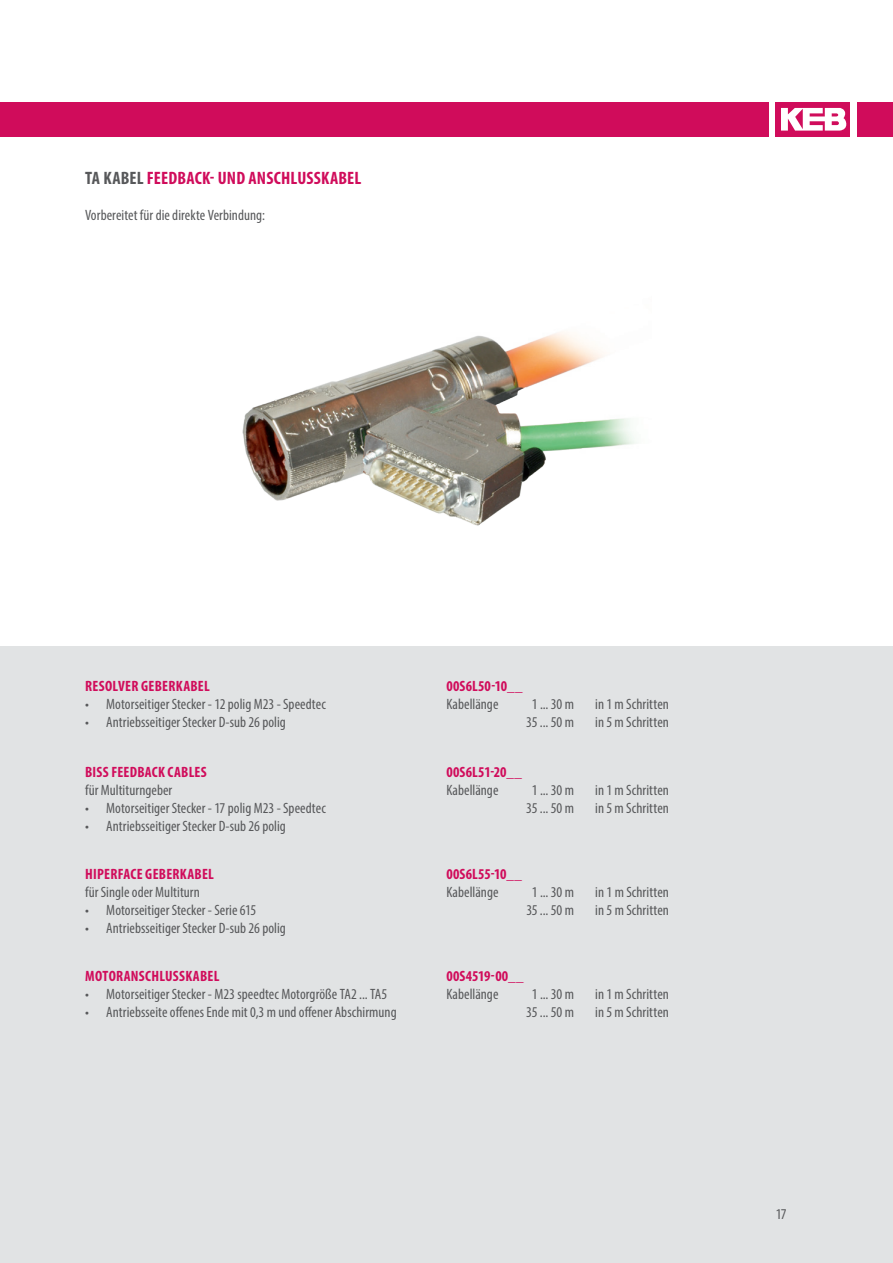
<style>
.page{position:relative;width:893px;height:1263px;background:#fff}
.page>*{position:absolute;margin:0;border:0;box-sizing:border-box;transform-origin:0 0}
.t1{font:700 condensed 18px "Myriad Pro";letter-spacing:.01em;color:#d00c5b}
.t2{font:condensed 15px "Myriad Pro";letter-spacing:.005em;color:#57585a}
.t3{font:700 condensed 15px "Myriad Pro";letter-spacing:.015em;color:#d00c5b}
.s1{color:#57585a}
</style>
<div class="page">
<div style="left:0;top:646px;width:893px;height:617px;background:#e1e3e4"></div>
<div style="left:0;top:102px;width:769px;height:34px;background:#d00c5b"></div>
<div style="left:775px;top:102px;width:75px;height:34px;background:#d00c5b"></div>
<svg style="left:781px;top:108px;width:66px;height:23px"></svg>
<div style="left:857px;top:102px;width:36px;height:34px;background:#d00c5b"></div>
<img style="left:242px;top:332px;width:395px;height:194px">
<p class="t1" style="left:85px;top:166px;width:278px"><span class="s1">TA KABEL</span> FEEDBACK- UND ANSCHLUSSKABEL</p>
<p class="t2" style="left:85px;top:206px;width:181px">Vorbereitet für die direkte Verbindung:</p>
<p class="t3" style="left:85px;top:677px;width:126px">RESOLVER GEBERKABEL</p>
<p class="t2" style="left:85px;top:695px;width:242px">• Motorseitiger Stecker - 12 polig M23 - Speedtec</p>
<p class="t2" style="left:85px;top:713px;width:202px">• Antriebsseitiger Stecker D-sub 26 polig</p>
<p class="t3" style="left:85px;top:762px;width:123px">BISS FEEDBACK CABLES</p>
<p class="t2" style="left:85px;top:781px;width:89px">für Multiturngeber</p>
<p class="t2" style="left:85px;top:799px;width:242px">• Motorseitiger Stecker - 17 polig M23 - Speedtec</p>
<p class="t2" style="left:85px;top:817px;width:202px">• Antriebsseitiger Stecker D-sub 26 polig</p>
<p class="t3" style="left:85px;top:865px;width:130px">HIPERFACE GEBERKABEL</p>
<p class="t2" style="left:85px;top:883px;width:116px">für Single oder Multiturn</p>
<p class="t2" style="left:85px;top:901px;width:173px">• Motorseitiger Stecker - Serie 615</p>
<p class="t2" style="left:85px;top:919px;width:202px">• Antriebsseitiger Stecker D-sub 26 polig</p>
<p class="t3" style="left:85px;top:967px;width:136px">MOTORANSCHLUSSKABEL</p>
<p class="t2" style="left:85px;top:985px;width:304px">• Motorseitiger Stecker - M23 speedtec Motorgröße TA2 ... TA5</p>
<p class="t2" style="left:85px;top:1003px;width:313px">• Antriebsseite offenes Ende mit 0,3 m und offener Abschirmung</p>
<p class="t3" style="left:446px;top:677px;width:78px">00S6L50-10__</p>
<p class="t2" style="left:446px;top:695px;width:54px">Kabellänge</p>
<p class="t2" style="left:532px;top:695px;width:44px">1 ... 30 m</p>
<p class="t2" style="left:595px;top:695px;width:75px">in 1 m Schritten</p>
<p class="t2" style="left:526px;top:713px;width:49px">35 ... 50 m</p>
<p class="t2" style="left:595px;top:713px;width:75px">in 5 m Schritten</p>
<p class="t3" style="left:446px;top:762px;width:77px">00S6L51-20__</p>
<p class="t2" style="left:446px;top:781px;width:54px">Kabellänge</p>
<p class="t2" style="left:532px;top:781px;width:44px">1 ... 30 m</p>
<p class="t2" style="left:595px;top:781px;width:75px">in 1 m Schritten</p>
<p class="t2" style="left:526px;top:799px;width:49px">35 ... 50 m</p>
<p class="t2" style="left:595px;top:799px;width:75px">in 5 m Schritten</p>
<p class="t3" style="left:446px;top:865px;width:77px">00S6L55-10__</p>
<p class="t2" style="left:446px;top:883px;width:54px">Kabellänge</p>
<p class="t2" style="left:532px;top:883px;width:44px">1 ... 30 m</p>
<p class="t2" style="left:595px;top:883px;width:75px">in 1 m Schritten</p>
<p class="t2" style="left:526px;top:901px;width:49px">35 ... 50 m</p>
<p class="t2" style="left:595px;top:901px;width:75px">in 5 m Schritten</p>
<p class="t3" style="left:446px;top:967px;width:79px">00S4519-00__</p>
<p class="t2" style="left:446px;top:985px;width:54px">Kabellänge</p>
<p class="t2" style="left:532px;top:985px;width:44px">1 ... 30 m</p>
<p class="t2" style="left:595px;top:985px;width:75px">in 1 m Schritten</p>
<p class="t2" style="left:526px;top:1003px;width:49px">35 ... 50 m</p>
<p class="t2" style="left:595px;top:1003px;width:75px">in 5 m Schritten</p>
<p class="t2" style="left:776px;top:1205px;width:12px">17</p>
</div>
